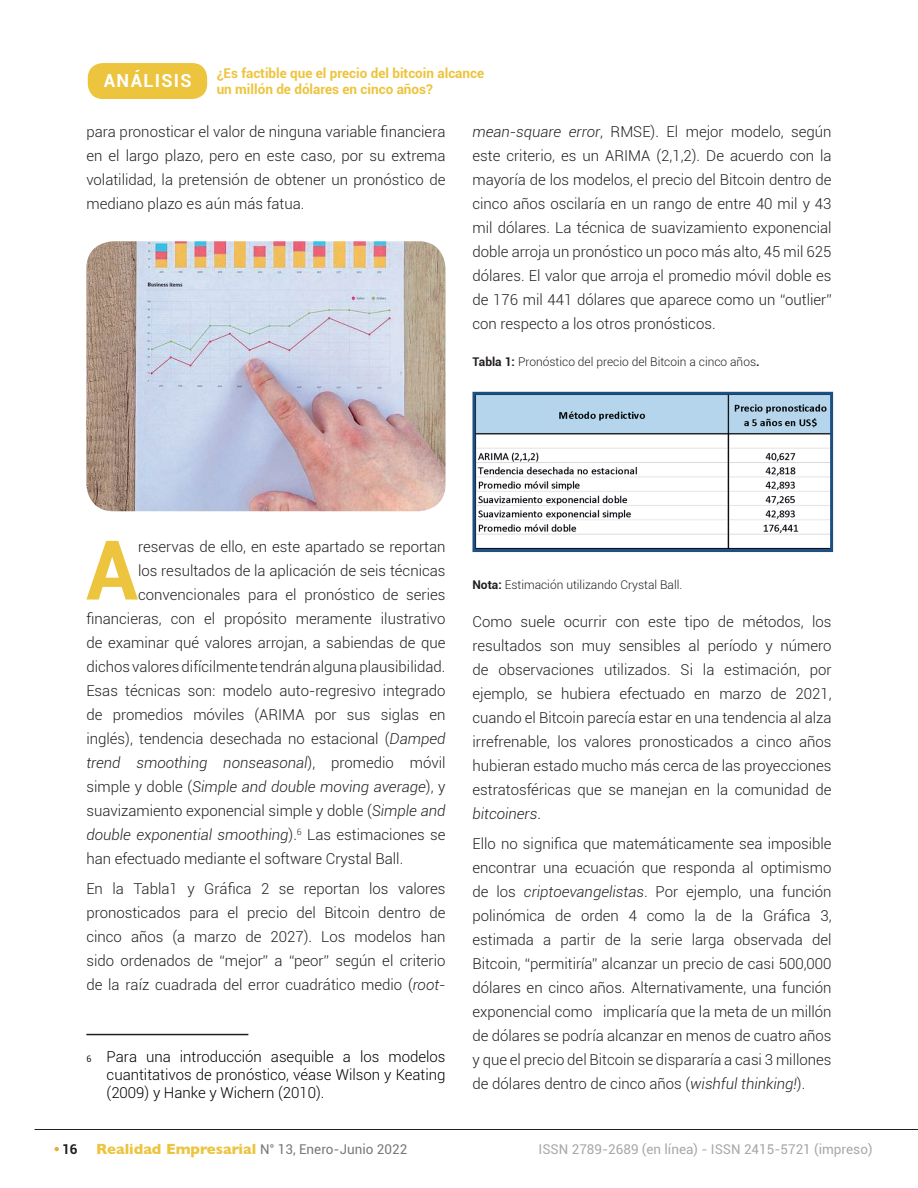
<style>
.page{position:relative;width:918px;height:1188px;background:#fff}
.page>*{position:absolute;margin:0;border:0;box-sizing:border-box;transform-origin:0 0}
.t1{font:700 82.5px "Roboto";color:#edc43e}
.t2{font:700 18px "Roboto";letter-spacing:.075em;color:#fff}
.t3{font:300 15px/24px "Roboto";color:#231f20;text-align:justify}
.t4{font:italic 300 15px "Roboto";color:#231f20}
.t5{font:300 15px/18px "Roboto";color:#000001;text-align:justify}
.t6{font:700 13.5px/16.2px "Roboto";color:#edc43e}
.t7{font:13.5px "Roboto";color:#a8a8a9}
.t8{font:13.5px "Roboto";color:#76787b}
.t9{font:300 12px "Roboto";color:#231f20}
.s1{font-style:italic}
.s2{font-weight:700}
.s3{font-style:normal}
.s4{font-weight:400;font-size:9px;color:#231f20}
.s5{font-weight:700;color:#231f20}
.s6{font-family:"Gill Sans";font-weight:700;font-size:15px;color:#edc43e}
</style>
<div class="page">
<svg style="left:54px;top:1147px;width:5px;height:4px"></svg>
<hr style="left:35px;top:1129px;width:883px;height:1px;background:#231f20">
<div style="left:88px;top:63px;width:119px;height:36px;background:#edc43e;border-radius:15px"></div>
<hr style="left:86px;top:1034px;width:162px;height:1px;background:#231f20">
<img style="left:476px;top:396px;width:353px;height:152px">
<div style="left:472px;top:392px;width:361px;height:160px;border:3px solid #1d4f82"></div>
<img style="left:86px;top:241px;width:360px;height:270px">
<p class="t2" style="left:104px;top:68px;width:90px">ANÁLISIS</p>
<p class="t6" style="left:217px;top:64px;width:269px">¿Es factible que el precio del bitcoin alcance un millón de dólares en cinco años?</p>
<p class="t3" style="left:86px;top:119px;width:361px">para pronosticar el valor de ninguna variable financiera en el largo plazo, pero en este caso, por su extrema volatilidad, la pretensión de obtener un pronóstico de mediano plazo es aún más fatua.</p>
<p class="t3" style="left:472px;top:119px;width:361px"><span class="s1">mean-square error</span>, RMSE). El mejor modelo, según este criterio, es un ARIMA (2,1,2). De acuerdo con la mayoría de los modelos, el precio del Bitcoin dentro de cinco años oscilaría en un rango de entre 40 mil y 43 mil dólares. La técnica de suavizamiento exponencial doble arroja un pronóstico un poco más alto, 45 mil 625 dólares. El valor que arroja el promedio móvil doble es de 176 mil 441 dólares que aparece como un “outlier” con respecto a los otros pronósticos.</p>
<p class="t9" style="left:472px;top:354px;width:289px"><span class="s2">Tabla 1:</span> Pronóstico del precio del Bitcoin a cinco años<span class="s2">.</span></p>
<h1 class="t1" style="left:86px;top:512px;width:54px">A</h1>
<p class="t3" style="left:138px;top:534px;width:309px">reservas de ello, en este apartado se reportan</p>
<p class="t3" style="left:138px;top:558px;width:309px">los resultados de la aplicación de seis técnicas</p>
<p class="t3" style="left:138px;top:582px;width:309px">convencionales para el pronóstico de series</p>
<p class="t3" style="left:86px;top:606px;width:361px">financieras, con el propósito meramente ilustrativo</p>
<p class="t3" style="left:86px;top:630px;width:361px">de examinar qué valores arrojan, a sabiendas de que</p>
<p class="t3" style="left:86px;top:654px;width:361px">dichos valores difícilmente tendrán alguna plausibilidad.</p>
<p class="t3" style="left:86px;top:678px;width:361px">Esas técnicas son: modelo auto-regresivo integrado</p>
<p class="t3" style="left:86px;top:702px;width:361px">de promedios móviles (ARIMA por sus siglas en</p>
<p class="t3" style="left:86px;top:726px;width:361px">inglés), tendencia desechada no estacional (<span class="s1">Damped</span></p>
<p class="t4" style="left:86px;top:752px;width:361px">trend smoothing nonseasonal<span class="s3">), promedio móvil</span></p>
<p class="t4" style="left:86px;top:776px;width:361px"><span class="s3">simple y doble (</span>Simple and double moving average<span class="s3">), y</span></p>
<p class="t3" style="left:86px;top:798px;width:361px">suavizamiento exponencial simple y doble (<span class="s1">Simple and</span></p>
<p class="t4" style="left:86px;top:824px;width:361px">double exponential smoothing<span class="s3">).</span><sup>6</sup> <span class="s3">Las estimaciones se</span></p>
<p class="t3" style="left:86px;top:846px;width:318px">han efectuado mediante el software Crystal Ball.</p>
<p class="t3" style="left:86px;top:876px;width:361px">En la Tabla1 y Gráfica 2 se reportan los valores pronosticados para el precio del Bitcoin dentro de cinco años (a marzo de 2027). Los modelos han sido ordenados de “mejor” a “peor” según el criterio de la raíz cuadrada del error cuadrático medio (<span class="s1">root-</span></p>
<p class="t5" style="left:107px;top:1047px;width:340px;text-indent:-20px"><span class="s4">6</span> Para una introducción asequible a los modelos cuantitativos de pronóstico, véase Wilson y Keating (2009) y Hanke y Wichern (2010).</p>
<p class="t8" style="left:62px;top:1140px;width:347px"><span class="s5">16</span> <span class="s6">Realidad Empresarial</span> N° 13, Enero-Junio 2022</p>
<p class="t9" style="left:472px;top:576px;width:211px"><span class="s2">Nota:</span> Estimación utilizando Crystal Ball.</p>
<p class="t3" style="left:472px;top:609px;width:361px">Como suele ocurrir con este tipo de métodos, los resultados son muy sensibles al período y número de observaciones utilizados. Si la estimación, por ejemplo, se hubiera efectuado en marzo de 2021, cuando el Bitcoin parecía estar en una tendencia al alza irrefrenable, los valores pronosticados a cinco años hubieran estado mucho más cerca de las proyecciones estratosféricas que se manejan en la comunidad de <span class="s1">bitcoiners</span>.</p>
<p class="t3" style="left:472px;top:831px;width:361px">Ello no significa que matemáticamente sea imposible encontrar una ecuación que responda al optimismo de los <span class="s1">criptoevangelistas</span>. Por ejemplo, una función polinómica de orden 4 como la de la Gráfica 3, estimada a partir de la serie larga observada del Bitcoin, “permitiría” alcanzar un precio de casi 500,000 dólares en cinco años. Alternativamente, una función exponencial como implicaría que la meta de un millón de dólares se podría alcanzar en menos de cuatro años y que el precio del Bitcoin se dispararía a casi 3 millones de dólares dentro de cinco años (<span class="s1">wishful thinking!</span>).</p>
<p class="t7" style="left:539px;top:1140px;width:335px">ISSN 2789-2689 (en línea) - ISSN 2415-5721 (impreso)</p>
</div>
